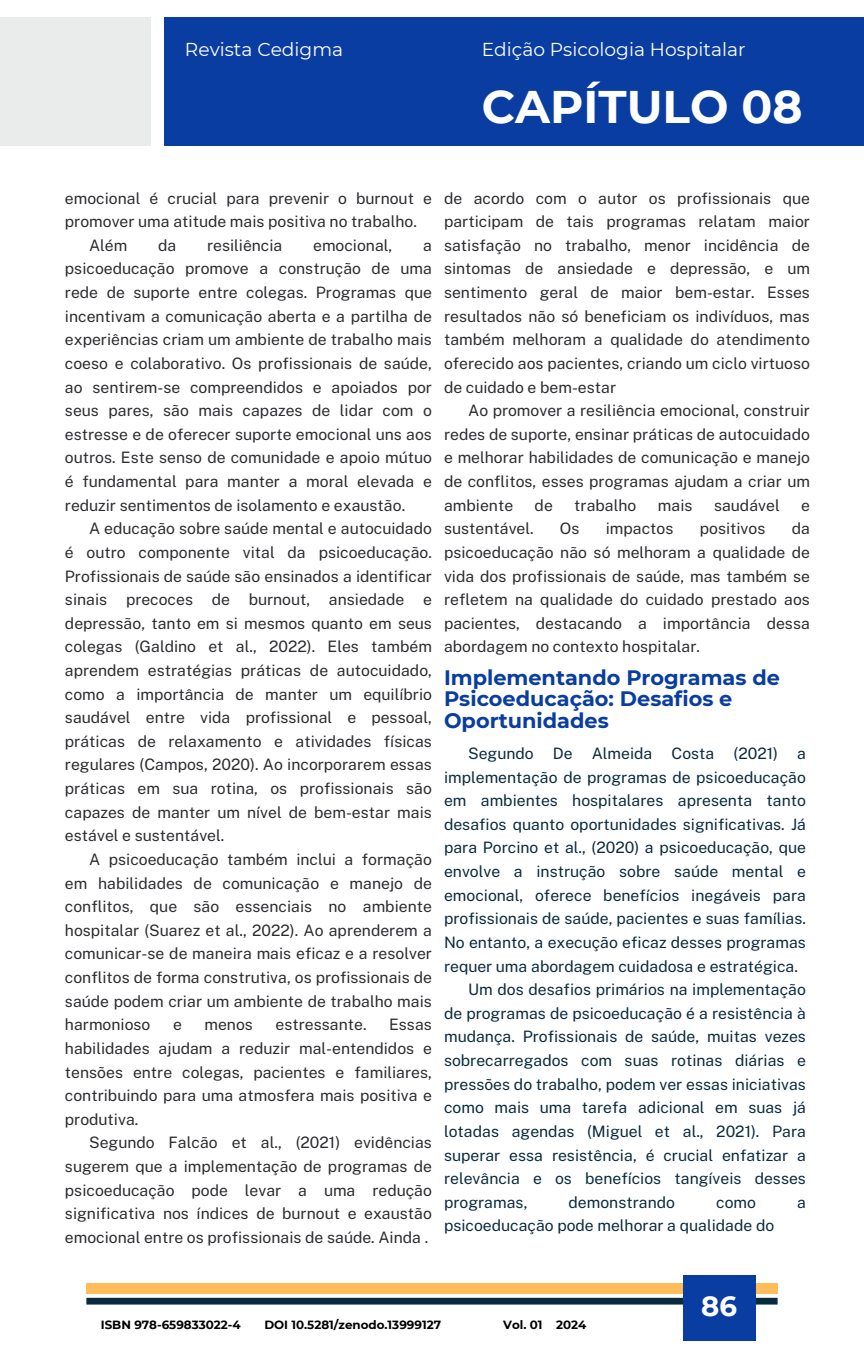
<style>
.page{position:relative;width:864px;height:1350px;background:#fff}
.page>*{position:absolute;margin:0;border:0;box-sizing:border-box;transform-origin:0 0}
.t1{font:700 45.68px "Montserrat";color:#fff}
.t2{font:700 27.68px "Montserrat";color:#fff}
.t3{font:700 20.93px/22.1px "Montserrat";color:#093da2}
.t4{font:18.68px "Montserrat";color:#fff}
.t5{font:15.75px/23.6px "Public Sans";color:#2b2c30}
.t6{font:15.75px/23.6px "Public Sans";color:#0a2b3e}
.t7{font:700 11.92px "Montserrat";color:#000}
.s1{color:#fff}
</style>
<div class="page">
<div style="left:0;top:17px;width:151px;height:128px;background:#eaebeb"></div>
<div style="left:164px;top:17px;width:700px;height:128px;background:#093da2"></div>
<div style="left:86px;top:1298px;width:692px;height:7px;background:#0a2b3e"></div>
<div style="left:86px;top:1283px;width:692px;height:11px;background:#ffbd59"></div>
<div style="left:683px;top:1275px;width:72px;height:65px;background:#093da2"></div>
<h3 class="t4" style="left:185px;top:38px;width:160px">Revista Cedigma</h3>
<h1 class="t4" style="left:482px;top:38px;width:265px">Edição Psicologia Hospitalar</h1>
<h3 class="t1" style="left:482px;top:79px;width:322px">CAPÍTULO 08</h3>
<h4 class="t5" style="left:65px;top:186px;width:369px">emocional é crucial para prevenir o burnout e promover uma atitude mais positiva no trabalho.<br><span class="s1">HH</span>Além</h4>
<h4 class="t5" style="left:158px;top:233px;width:20px">da</h4>
<h4 class="t5" style="left:207px;top:233px;width:77px">resiliência</h4>
<h4 class="t5" style="left:313px;top:233px;width:81px">emocional,</h4>
<h4 class="t5" style="left:65px;top:233px;width:369px;text-indent:358px">a psicoeducação promove a construção de uma rede de suporte entre colegas. Programas que incentivam a comunicação aberta e a partilha de experiências criam um ambiente de trabalho mais coeso e colaborativo. Os profissionais de saúde, ao sentirem-se compreendidos e apoiados por seus pares, são mais capazes de lidar com o estresse e de oferecer suporte emocional uns aos outros. Este senso de comunidade e apoio mútuo é fundamental para manter a moral elevada e reduzir sentimentos de isolamento e exaustão.<br><span class="s1">HH</span>A educação sobre saúde mental e autocuidado é outro componente vital da psicoeducação.<br>Profissionais de saúde são ensinados a identificar sinais precoces de burnout, ansiedade e depressão, tanto em si mesmos quanto em seus colegas (Galdino et al., 2022). Eles também aprendem estratégias práticas de autocuidado, como a importância de manter um equilíbrio saudável entre vida profissional e pessoal, práticas de relaxamento e atividades físicas regulares (Campos, 2020). Ao incorporarem essas práticas em sua rotina, os profissionais são capazes de manter um nível de bem-estar mais estável e sustentável.<br><span class="s1">HH</span>A psicoeducação também inclui a formação em habilidades de comunicação e manejo de conflitos, que são essenciais no ambiente hospitalar (Suarez et al., 2022). Ao aprenderem a comunicar-se de maneira mais eficaz e a resolver conflitos de forma construtiva, os profissionais de saúde podem criar um ambiente de trabalho mais harmonioso</h4>
<h4 class="t5" style="left:65px;top:1013px;width:369px;text-indent:324px">Essas habilidades ajudam a reduzir mal-entendidos e tensões entre colegas, pacientes e familiares, contribuindo para uma atmosfera mais positiva e produtiva.<br><span class="s1">HH</span>Segundo Falcão et al., (2021) evidências sugerem que a implementação de programas de psicoeducação pode levar a uma redução significativa nos índices de burnout e exaustão emocional entre os profissionais de saúde. Ainda .</h4>
<h4 class="t5" style="left:173px;top:1013px;width:10px">e</h4>
<h4 class="t5" style="left:204px;top:1013px;width:50px">menos</h4>
<h4 class="t5" style="left:276px;top:1013px;width:93px">estressante.</h4>
<h4 class="t5" style="left:444px;top:186px;width:367px">de acordo com o autor os profissionais que participam de tais programas relatam maior satisfação no trabalho, menor incidência de sintomas de ansiedade e depressão, e um sentimento geral de maior bem-estar. Esses resultados não só beneficiam os indivíduos, mas também melhoram a qualidade do atendimento oferecido aos pacientes, criando um ciclo virtuoso de cuidado e bem-estar<br><span class="s1">HH</span>Ao promover a resiliência emocional, construir redes de suporte, ensinar práticas de autocuidado e melhorar habilidades de comunicação e manejo de conflitos, esses programas ajudam a criar um ambiente</h4>
<h4 class="t5" style="left:535px;top:493px;width:20px">de</h4>
<h4 class="t5" style="left:574px;top:493px;width:64px">trabalho</h4>
<h4 class="t5" style="left:658px;top:493px;width:36px">mais</h4>
<h4 class="t5" style="left:714px;top:493px;width:67px">saudável</h4>
<h4 class="t5" style="left:801px;top:493px;width:10px">e</h4>
<h4 class="t5" style="left:444px;top:517px;width:367px;text-align:justify;text-indent:348px">da psicoeducação não só melhoram a qualidade de vida dos profissionais de saúde, mas também se refletem na qualidade do cuidado prestado aos pacientes, destacando a importância dessa abordagem no contexto hospitalar.</h4>
<h4 class="t5" style="left:444px;top:517px;width:91px">sustentável.</h4>
<h4 class="t5" style="left:560px;top:517px;width:21px">Os</h4>
<h4 class="t5" style="left:606px;top:517px;width:69px">impactos</h4>
<h4 class="t5" style="left:700px;top:517px;width:67px">positivos</h4>
<h4 class="t3" style="left:444px;top:666px;width:338px">Implementando Programas de<br>Psicoeducação: Desafios e<br>Oportunidades</h4>
<p class="t6" style="left:444px;top:741px;width:363px"><span class="s1">HH</span>Segundo De Almeida Costa (2021) a implementação de programas de psicoeducação em ambientes hospitalares apresenta tanto desafios quanto oportunidades significativas. Já para Porcino et al., (2020) a psicoeducação, que envolve a instrução sobre saúde mental e emocional, oferece benefícios inegáveis para profissionais de saúde, pacientes e suas famílias.<br>No entanto, a execução eficaz desses programas requer uma abordagem cuidadosa e estratégica.<br><span class="s1">HH</span>Um dos desafios primários na implementação de programas de psicoeducação é a resistência à mudança. Profissionais de saúde, muitas vezes sobrecarregados com suas rotinas diárias e pressões do trabalho, podem ver essas iniciativas como mais uma tarefa adicional em suas já lotadas agendas (Miguel et al., 2021). Para superar essa resistência, é crucial enfatizar a relevância e os benefícios tangíveis desses programas,</p>
<p class="t6" style="left:569px;top:1190px;width:108px">demonstrando</p>
<p class="t6" style="left:716px;top:1190px;width:41px">como</p>
<p class="t6" style="left:797px;top:1190px;width:10px">a</p>
<p class="t6" style="left:444px;top:1214px;width:332px">psicoeducação pode melhorar a qualidade do</p>
<h2 class="t2" style="left:701px;top:1289px;width:37px">86</h2>
<p class="t7" style="left:101px;top:1318px;width:141px">ISBN 978-659833022-4</p>
<h5 class="t7" style="left:264px;top:1318px;width:178px">DOI 10.5281/zenodo.13999127</h5>
<p class="t7" style="left:503px;top:1318px;width:85px">Vol. 01 2024</p>
</div>
